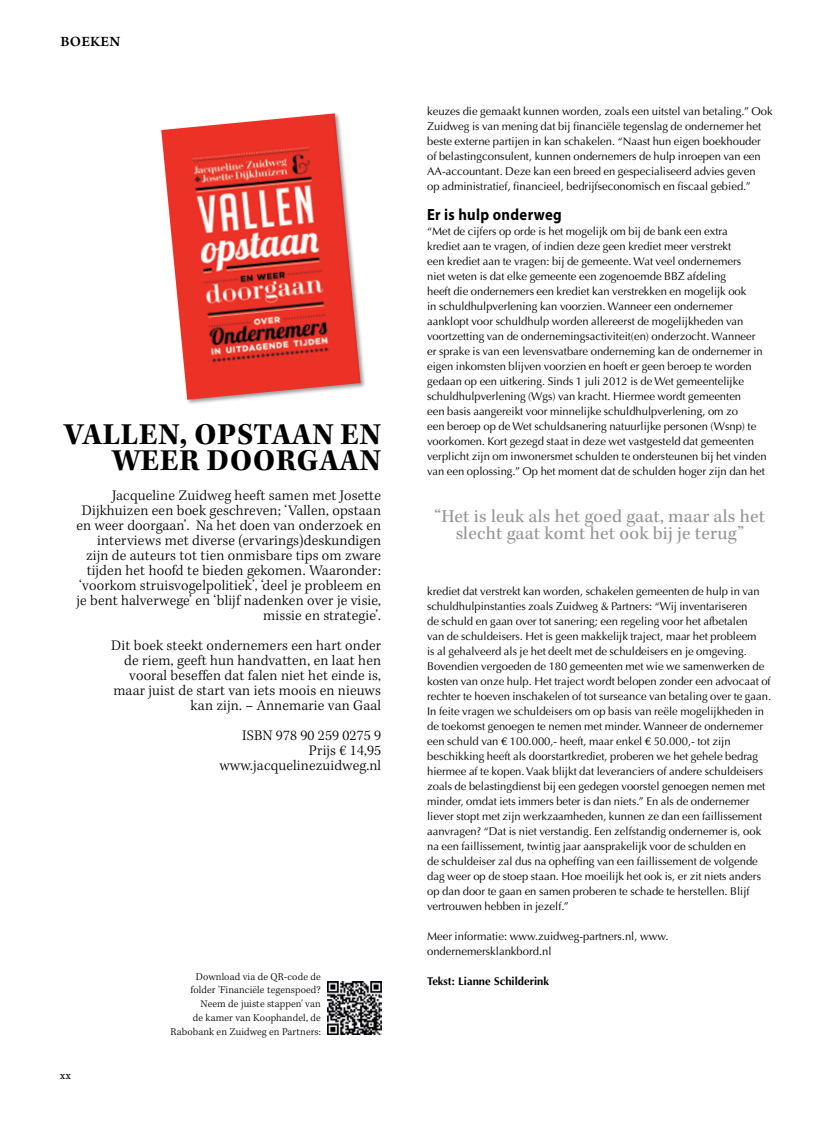
<style>
.page{position:relative;width:833px;height:1141px;background:#fff}
.page>*{position:absolute;margin:0;border:0;box-sizing:border-box;transform-origin:0 0}
.t1{font:700 31.25px/26.2px "Kepler Std";letter-spacing:.025em;color:#000;text-align:right}
.t2{font:18.75px/17.5px "Kepler Std";letter-spacing:.01em;color:#939598;text-align:center}
.t3{font:700 16.25px "Myriad Pro";letter-spacing:.025em;color:#000;scale:.9 1}
.t4{font:300 15px/15px "Kepler Std";letter-spacing:.01em;color:#000;text-align:right}
.t5{font:600 15px "Arno Pro";letter-spacing:.02em;color:#000}
.t6{font:12.5px "Arno Pro";color:#000}
.t7{font:11.25px/15px "Optima LT Std";color:#000}
.t8{font:700 11.25px "Optima LT Std";color:#000}
.t9{font:300 10.62px/13.8px "Kepler Std";letter-spacing:.01em;color:#000;text-align:right}
</style>
<div class="page">
<div style="left:160px;top:112px;width:207px;height:294px;background:#000;opacity:.4"></div>
<img style="left:161px;top:113px;width:200px;height:287px">
<img style="left:328px;top:981px;width:53px;height:54px">
<h3 class="t5" style="left:60px;top:32px;width:62px">BOEKEN</h3>
<h1 class="t1" style="left:64px;top:422px;width:318px">VALLEN, OPSTAAN EN<br>WEER DOORGAAN</h1>
<p class="t4" style="left:76px;top:488px;width:306px">Jacqueline Zuidweg heeft samen met Josette Dijkhuizen een boek geschreven; ‘Vallen, opstaan en weer doorgaan’. Na het doen van onderzoek en interviews met diverse (ervarings)deskundigen zijn de auteurs tot tien onmisbare tips om zware tijden het hoofd te bieden gekomen. Waaronder: ‘voorkom struisvogelpolitiek’, ‘deel je probleem en je bent halverwege’ en ‘blijf nadenken over je visie, missie en strategie’.</p>
<h3 class="t4" style="left:111px;top:638px;width:271px">Dit boek steekt ondernemers een hart onder de riem, geeft hun handvatten, en laat hen vooral beseffen dat falen niet het einde is, maar juist de start van iets moois en nieuws kan zijn. – Annemarie van Gaal</h3>
<h3 class="t4" style="left:219px;top:728px;width:163px">ISBN 978 90 259 0275 9<br>Prijs € 14,95 www.jacquelinezuidweg.nl</h3>
<p class="t6" style="left:60px;top:1068px;width:12px">xx</p>
<p class="t9" style="left:170px;top:970px;width:152px">Download via de QR-code de folder ‘Financiële tegenspoed?<br>Neem de juiste stappen’ van<br>de kamer van Koophandel, de<br>Rabobank en Zuidweg en Partners:</p>
<p class="t7" style="left:427px;top:104px;width:347px">keuzes die gemaakt kunnen worden, zoals een uitstel van betaling.” Ook Zuidweg is van mening dat bij financiële tegenslag de ondernemer het beste externe partijen in kan schakelen. “Naast hun eigen boekhouder of belastingconsulent, kunnen ondernemers de hulp inroepen van een AA-accountant. Deze kan een breed en gespecialiseerd advies geven<br>op administratief, financieel, bedrijfseconomisch en fiscaal gebied.”</p>
<h3 class="t3" style="left:427px;top:204px;width:151px">Er is hulp onderweg</h3>
<p class="t7" style="left:427px;top:224px;width:341px">“Met de cijfers op orde is het mogelijk om bij de bank een extra<br>krediet aan te vragen, of indien deze geen krediet meer verstrekt<br>een krediet aan te vragen: bij de gemeente. Wat veel ondernemers<br>niet weten is dat elke gemeente een zogenoemde BBZ afdeling<br>heeft die ondernemers een krediet kan verstrekken en mogelijk ook<br>in schuldhulpverlening kan voorzien. Wanneer een ondernemer aanklopt voor schuldhulp worden allereerst de mogelijkheden van voortzetting van de ondernemingsactiviteit(en) onderzocht. Wanneer er sprake is van een levensvatbare onderneming kan de ondernemer in eigen inkomsten blijven voorzien en hoeft er geen beroep te worden gedaan op een uitkering. Sinds 1 juli 2012 is de Wet gemeentelijke schuldhulpverlening (Wgs) van kracht. Hiermee wordt gemeenten<br>een basis aangereikt voor minnelijke schuldhulpverlening, om zo<br>een beroep op de Wet schuldsanering natuurlijke personen (Wsnp) te voorkomen. Kort gezegd staat in deze wet vastgesteld dat gemeenten verplicht zijn om inwonersmet schulden te ondersteunen bij het vinden van een oplossing.” Op het moment dat de schulden hoger zijn dan het</p>
<h2 class="t2" style="left:434px;top:508px;width:332px">“Het is leuk als het goed gaat, maar als het slecht gaat komt het ook bij je terug”</h2>
<p class="t7" style="left:427px;top:584px;width:345px">krediet dat verstrekt kan worden, schakelen gemeenten de hulp in van schuldhulpinstanties zoals Zuidweg &amp; Partners: “Wij inventariseren<br>de schuld en gaan over tot sanering; een regeling voor het afbetalen<br>van de schuldeisers. Het is geen makkelijk traject, maar het probleem<br>is al gehalveerd als je het deelt met de schuldeisers en je omgeving.<br>Bovendien vergoeden de 180 gemeenten met wie we samenwerken de kosten van onze hulp. Het traject wordt belopen zonder een advocaat of rechter te hoeven inschakelen of tot surseance van betaling over te gaan.<br>In feite vragen we schuldeisers om op basis van reële mogelijkheden in de toekomst genoegen te nemen met minder. Wanneer de ondernemer een schuld van € 100.000,- heeft, maar enkel € 50.000,- tot zijn beschikking heeft als doorstartkrediet, proberen we het gehele bedrag hiermee af te kopen. Vaak blijkt dat leveranciers of andere schuldeisers zoals de belastingdienst bij een gedegen voorstel genoegen nemen met minder, omdat iets immers beter is dan niets.” En als de ondernemer liever stopt met zijn werkzaamheden, kunnen ze dan een faillissement aanvragen? “Dat is niet verstandig. Een zelfstandig ondernemer is, ook na een faillissement, twintig jaar aansprakelijk voor de schulden en<br>de schuldeiser zal dus na opheffing van een faillissement de volgende dag weer op de stoep staan. Hoe moeilijk het ook is, er zit niets anders op dan door te gaan en samen proberen te schade te herstellen. Blijf vertrouwen hebben in jezelf.”</p>
<p class="t7" style="left:427px;top:929px;width:243px">Meer informatie: www.zuidweg-partners.nl, www. ondernemersklankbord.nl</p>
<p class="t8" style="left:427px;top:974px;width:124px">Tekst: Lianne Schilderink</p>
</div>
